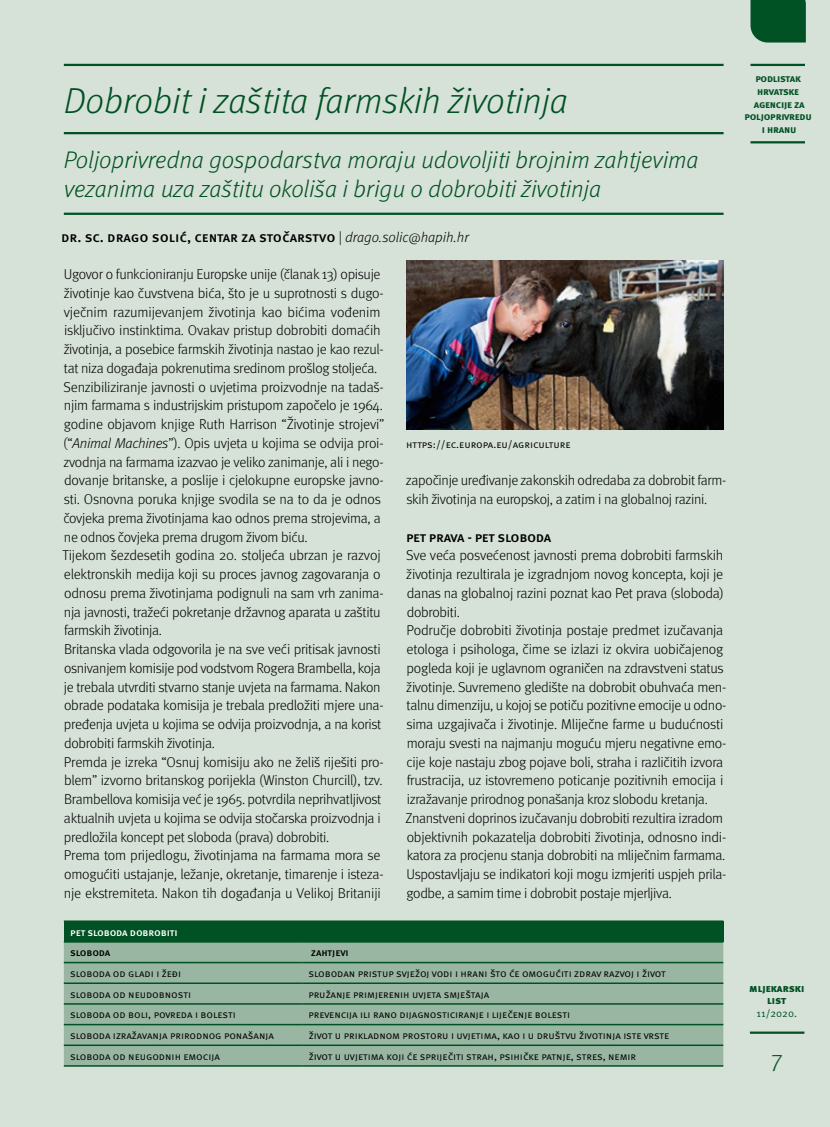
<style>
.page{position:relative;width:830px;height:1127px;background:#fff}
.page>*{position:absolute;margin:0;border:0;box-sizing:border-box;transform-origin:0 0}
.t1{font:italic 300 36px "Meta Pro";color:#005123}
.t2{font:italic 300 24px/28.8px "Meta Pro";color:#005123}
.t3{font:300 24px "Meta Pro";color:#005123}
.t4{font:300 14.25px/18.8px "Meta Pro";letter-spacing:-.02em;color:#000}
.t5{font:500 14.25px "Meta Pro";letter-spacing:-.02em;color:#000}
.t6{font:10.5px "Meta Pro";color:#000}
.t7{font:700 10.5px/12.6px "Meta Pro";letter-spacing:-.025em;color:#005123;text-align:center}
.t8{font:500 10.5px "Meta Pro";color:#fff}
.t9{font:500 10.5px "Meta Pro";color:#000}
.t10{font:900 10.5px/12.6px "Meta Pro";color:#005123;text-align:center}
.t11{font:10.5px "Meta Pro";color:#005123}
.s1{font-weight:300}
.s2{font-weight:300;font-style:italic}
.s3{font-style:italic}
</style>
<div class="page">
<div style="left:0;top:0;width:829px;height:1127px;background:#d6e1d8"></div>
<hr style="left:750px;top:64px;width:54px;height:2px;background:#005123">
<hr style="left:750px;top:141px;width:54px;height:2px;background:#005123">
<div style="left:750px;top:0;width:55px;height:43px;background:#005123"></div>
<hr style="left:749px;top:1031px;width:55px;height:3px;background:#005123">
<hr style="left:64px;top:64px;width:659px;height:2px;background:#005123">
<hr style="left:64px;top:132px;width:659px;height:2px;background:#005123">
<hr style="left:64px;top:213px;width:659px;height:2px;background:#005123">
<img style="left:406px;top:260px;width:317px;height:169px">
<div style="left:64px;top:921px;width:659px;height:21px;background:#005123"></div>
<div style="left:64px;top:942px;width:659px;height:123px;background:#98b6a1"></div>
<hr style="left:64px;top:920px;width:238px;height:2px;background:#005123">
<hr style="left:302px;top:920px;width:421px;height:2px;background:#005123">
<hr style="left:64px;top:962px;width:238px;height:1px;background:#005123">
<hr style="left:302px;top:962px;width:421px;height:1px;background:#005123">
<hr style="left:64px;top:982px;width:238px;height:2px;background:#005123">
<hr style="left:302px;top:982px;width:421px;height:2px;background:#005123">
<hr style="left:64px;top:1003px;width:238px;height:1px;background:#005123">
<hr style="left:302px;top:1003px;width:421px;height:1px;background:#005123">
<hr style="left:64px;top:1024px;width:238px;height:1px;background:#005123">
<hr style="left:302px;top:1024px;width:421px;height:1px;background:#005123">
<hr style="left:64px;top:1044px;width:238px;height:2px;background:#005123">
<hr style="left:302px;top:1044px;width:421px;height:2px;background:#005123">
<hr style="left:64px;top:1065px;width:238px;height:1px;background:#005123">
<hr style="left:302px;top:1065px;width:421px;height:1px;background:#005123">
<h1 class="t1" style="left:64px;top:74px;width:505px">Dobrobit i zaštita farmskih životinja</h1>
<h2 class="t2" style="left:64px;top:144px;width:636px">Poljoprivredna gospodarstva moraju udovoljiti brojnim zahtjevima vezanima uza zaštitu okoliša i brigu o dobrobiti životinja</h2>
<p class="t5" style="left:61px;top:228px;width:409px">D r. sc. D rago Solić, Centar za stočarstvo <span class="s1">|</span> <span class="s2">drago.solic@hapih.hr</span></p>
<p class="t4" style="left:62px;top:264px;width:323px">Ugovor o funkcioniranju Europske unije (članak 13) opisuje životinje kao čuvstvena bića, što je u suprotnosti s dugo&shy;vječnim razumijevanjem životinja kao bićima vođenim isključivo instinktima. Ovakav pristup dobrobiti domaćih životinja, a posebice farmskih životinja nastao je kao rezul&shy;tat niza događaja pokrenutima sredinom prošlog stoljeća.<br>Senzibiliziranje javnosti o uvjetima proizvodnje na tadaš&shy;njim farmama s industrijskim pristupom započelo je 1964. godine objavom knjige Ruth Harrison “Životinje strojevi” (“<span class="s3">Animal Machines</span>”). Opis uvjeta u kojima se odvija proi&shy;zvodnja na farmama izazvao je veliko zanimanje, ali i nego&shy;dovanje britanske, a poslije i cjelokupne europske javno&shy;sti. Osnovna poruka knjige svodila se na to da je odnos čovjeka prema životinjama kao odnos prema strojevima, a ne odnos čovjeka prema drugom živom biću.<br>Tijekom šezdesetih godina 20. stoljeća ubrzan je razvoj elektronskih medija koji su proces javnog zagovaranja o odnosu prema životinjama podignuli na sam vrh zanima&shy;nja javnosti, tražeći pokretanje državnog aparata u zaštitu farmskih životinja.<br>Britanska vlada odgovorila je na sve veći pritisak javnosti osnivanjem komisije pod vodstvom Rogera Brambella, koja je trebala utvrditi stvarno stanje uvjeta na farmama. Nakon obrade podataka komisija je trebala predložiti mjere una&shy;pređenja uvjeta u kojima se odvija proizvodnja, a na korist dobrobiti farmskih životinja.<br>Premda je izreka “Osnuj komisiju ako ne želiš riješiti pro&shy;blem” izvorno britanskog porijekla (Winston Churcill), tzv.<br>Brambellova komisija već je 1965. potvrdila neprihvatljivost aktualnih uvjeta u kojima se odvija stočarska proizvodnja i predložila koncept pet sloboda (prava) dobrobiti.<br>Prema tom prijedlogu, životinjama na farmama mora se omogućiti ustajanje, ležanje, okretanje, timarenje i isteza&shy;nje ekstremiteta. Nakon tih događanja u Velikoj Britaniji</p>
<p class="t6" style="left:406px;top:437px;width:166px">https://ec.europa.eu/agriculture</p>
<p class="t4" style="left:406px;top:470px;width:322px">započinje uređivanje zakonskih odredaba za dobrobit farm&shy;skih životinja na europskoj, a zatim i na globalnoj razini.</p>
<p class="t5" style="left:406px;top:528px;width:147px">Pet prava - pet sloboda</p>
<p class="t4" style="left:405px;top:545px;width:322px">Sve veća posvećenost javnosti prema dobrobiti farmskih životinja rezultirala je izgradnjom novog koncepta, koji je danas na globalnoj razini poznat kao Pet prava (sloboda) dobrobiti.<br>Područje dobrobiti životinja postaje predmet izučavanja etologa i psihologa, čime se izlazi iz okvira uobičajenog pogleda koji je uglavnom ograničen na zdravstveni status životinje. Suvremeno gledište na dobrobit obuhvaća men&shy;talnu dimenziju, u kojoj se potiču pozitivne emocije u odno&shy;sima uzgajivača i životinje. Mliječne farme u budućnosti moraju svesti na najmanju moguću mjeru negativne emo&shy;cije koje nastaju zbog pojave boli, straha i različitih izvora frustracija, uz istovremeno poticanje pozitivnih emocija i izražavanje prirodnog ponašanja kroz slobodu kretanja.<br>Znanstveni doprinos izučavanju dobrobiti rezultira izradom objektivnih pokazatelja dobrobiti životinja, odnosno indi&shy;katora za procjenu stanja dobrobiti na mliječnim farmama.<br>Uspostavljaju se indikatori koji mogu izmjeriti uspjeh prila&shy;godbe, a samim time i dobrobit postaje mjerljiva.</p>
<p class="t8" style="left:70px;top:925px;width:24px">PET SLOBODA</p>
<p class="t8" style="left:130px;top:925px;width:7px">DOBROBITI</p>
<p class="t9" style="left:70px;top:946px;width:7px">SLOBODA</p>
<p class="t9" style="left:311px;top:946px;width:22px">ZAHTJEVI</p>
<p class="t6" style="left:70px;top:966px;width:113px">Sloboda od gladi i žeđi</p>
<p class="t6" style="left:308px;top:966px;width:359px">Slobodan pristup svježoj vodi i h rani što će omogućiti zdrav razvoj i život</p>
<p class="t6" style="left:70px;top:987px;width:122px">Sloboda od neudobnosti</p>
<p class="t6" style="left:308px;top:987px;width:182px">Pružanje primjerenih uvjeta smještaja</p>
<p class="t6" style="left:70px;top:1008px;width:167px">Sloboda od boli, povreda i bolesti</p>
<p class="t6" style="left:308px;top:1008px;width:263px">Prevencija ili rano dijagnosticiranje i liječenje bolesti</p>
<p class="t6" style="left:70px;top:1028px;width:205px">Sloboda izražavanja prirodnog ponašanja</p>
<p class="t6" style="left:308px;top:1028px;width:362px">Život u prikladnom prostoru i uvjetima, kao i u društvu životinja iste vrste</p>
<p class="t6" style="left:70px;top:1049px;width:151px">Sloboda od neugodnih emocija</p>
<p class="t6" style="left:308px;top:1049px;width:329px">Život u uvjetima koji će spriječiti strah , psih ičke patnje, stres, nemir</p>
<p class="t7" style="left:744px;top:73px;width:69px">podlistak<br>Hrvatske agencije za poljoprivredu i h ranu</p>
<p class="t10" style="left:748px;top:982px;width:57px">Mljekarski list</p>
<p class="t11" style="left:756px;top:1007px;width:42px">11/2020.</p>
<h2 class="t3" style="left:771px;top:1041px;width:13px">7</h2>
</div>
